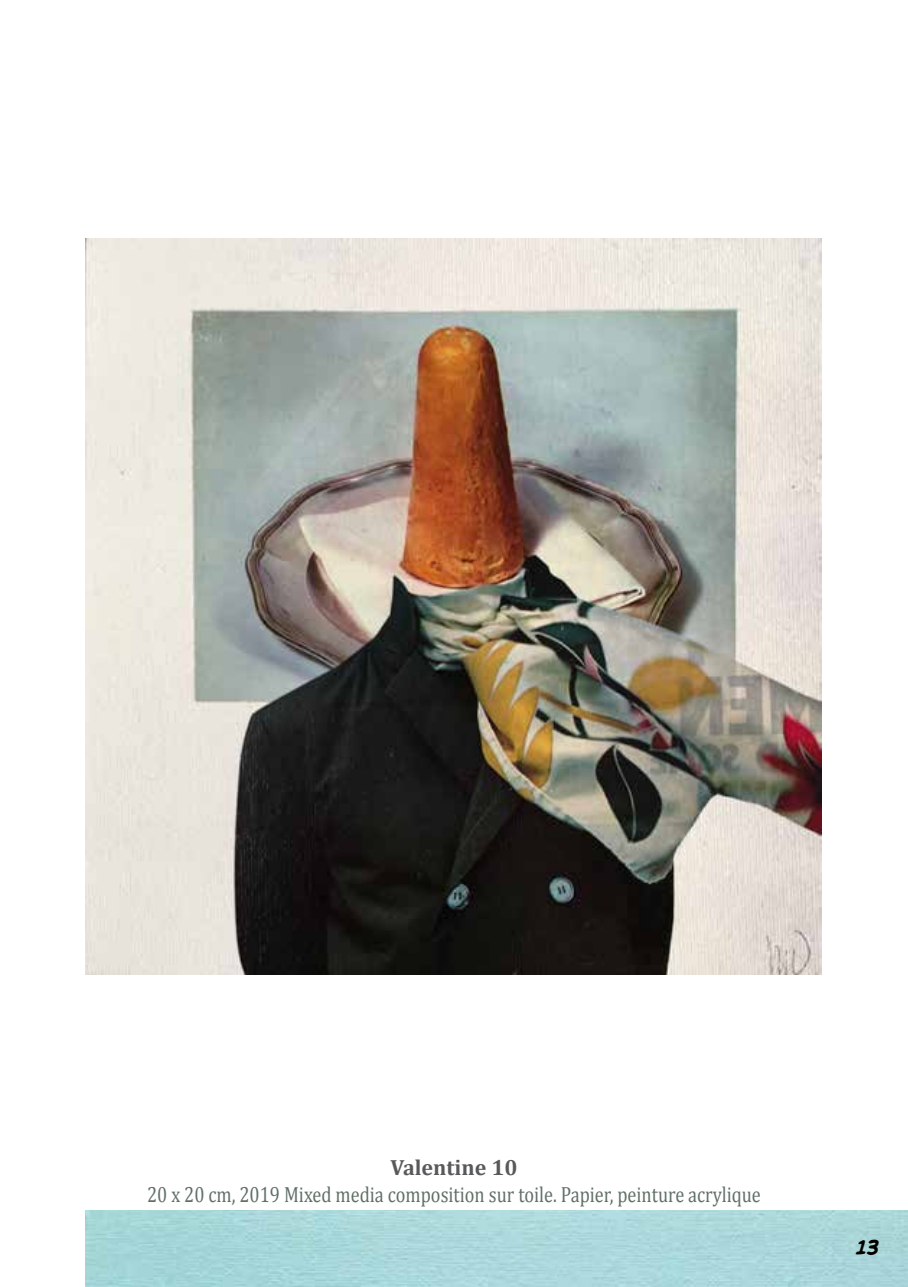
<style>
.page{position:relative;width:908px;height:1287px;background:#fff}
.page>*{position:absolute;margin:0;border:0;box-sizing:border-box;transform-origin:0 0}
.t1{font:700 24px "Digital Strip.BB";color:#000}
.t2{font:22px "Cambria";color:#607066;scale:.83 1}
.t3{font:700 22px "Cambria";color:#58595b}
</style>
<div class="page">
<img style="left:85px;top:239px;width:736px;height:735px">
<p class="t3" style="left:390px;top:1152px;width:128px">Valentine 10</p>
<p class="t2" style="left:147px;top:1181px;width:740px">20 x 20 cm, 2019 Mixed media composition sur toile. Papier, peinture acrylique</p>
<p class="t1" style="left:855px;top:1237px;width:24px">13</p>
</div>
